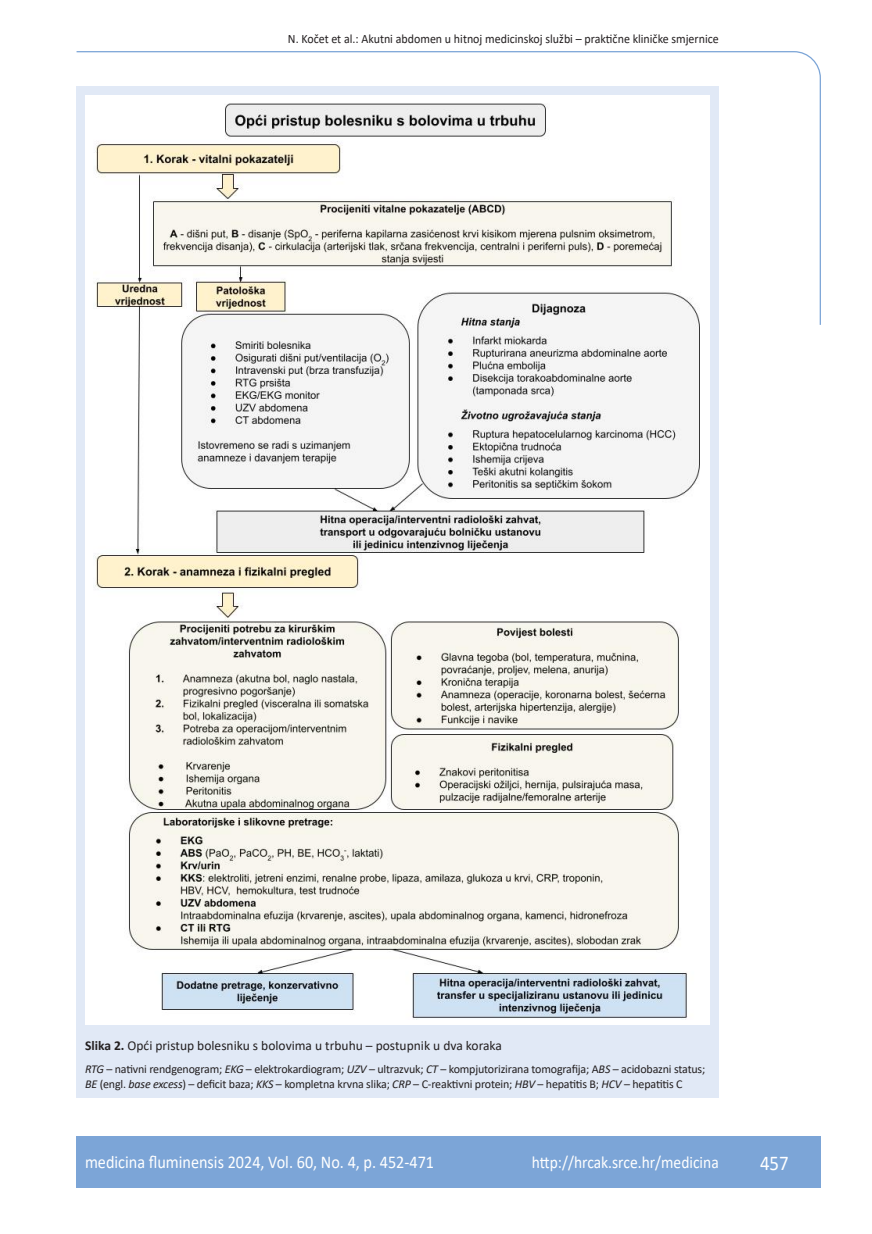
<style>
.page{position:relative;width:872px;height:1234px;background:#fff}
.page>*{position:absolute;margin:0;border:0;box-sizing:border-box;transform-origin:0 0}
.t1{font:21px "Calibri";color:#fff;scale:.9 1}
.t2{font:18px "Calibri";color:#fff;scale:.9 1}
.t3{font:17.25px "Calibri";color:#fff;scale:.9 1}
.potpis_slika{font:13.5px "Calibri";color:#231f20}
.glava{font:12.75px "Calibri";color:#231f20;scale:.94 1}
.legenda{font:12px/15px "Calibri";letter-spacing:-.015em;color:#231f20}
.s1{font-weight:700}
.s2{font-style:italic}
</style>
<div class="page">
<svg style="left:76px;top:51px;width:745px;height:275px"></svg>
<div style="left:77px;top:1135px;width:744px;height:51px;background:#7ca5d7"></div>
<div style="left:77px;top:86px;width:642px;height:1011px;background:#e1e9f6"></div>
<div style="left:85px;top:95px;width:624px;height:929px;background:#fff"></div>
<img style="left:94px;top:103px;width:606px;height:916px">
<p class="glava" style="left:288px;top:29px;width:460px">N. Kočet et al.: Akutni abdomen u hitnoj medicinskoj službi – praktične kliničke smjernice</p>
<p class="potpis_slika" style="left:85px;top:1035px;width:418px"><span class="s1">Slika 2.</span> Opći pristup bolesniku s bolovima u trbuhu – postupnik u dva koraka</p>
<p class="legenda" style="left:85px;top:1061px;width:622px"><span class="s2">RTG</span> – nativni rendgenogram; <span class="s2">EKG</span> – elektrokardiogram; <span class="s2">UZV</span> – ultrazvuk; <span class="s2">CT</span> – kompjutorizirana tomografija; A<span class="s2">BS</span> – acidobazni status;<br><span class="s2">BE</span> (engl. <span class="s2">base excess</span>) – deficit baza; <span class="s2">KKS</span> – kompletna krvna slika; <span class="s2">CRP</span> – C-reaktivni protein; <span class="s2">HBV</span> – hepatitis B; <span class="s2">HCV</span> – hepatitis C</p>
<p class="t2" style="left:85px;top:1149px;width:389px">medicina fluminensis 2024, Vol. 60, No. 4, p. 452-471</p>
<p class="t3" style="left:532px;top:1150px;width:209px">http://hrcak.srce.hr/medicina</p>
<p class="t1" style="left:760px;top:1147px;width:33px">457</p>
</div>
